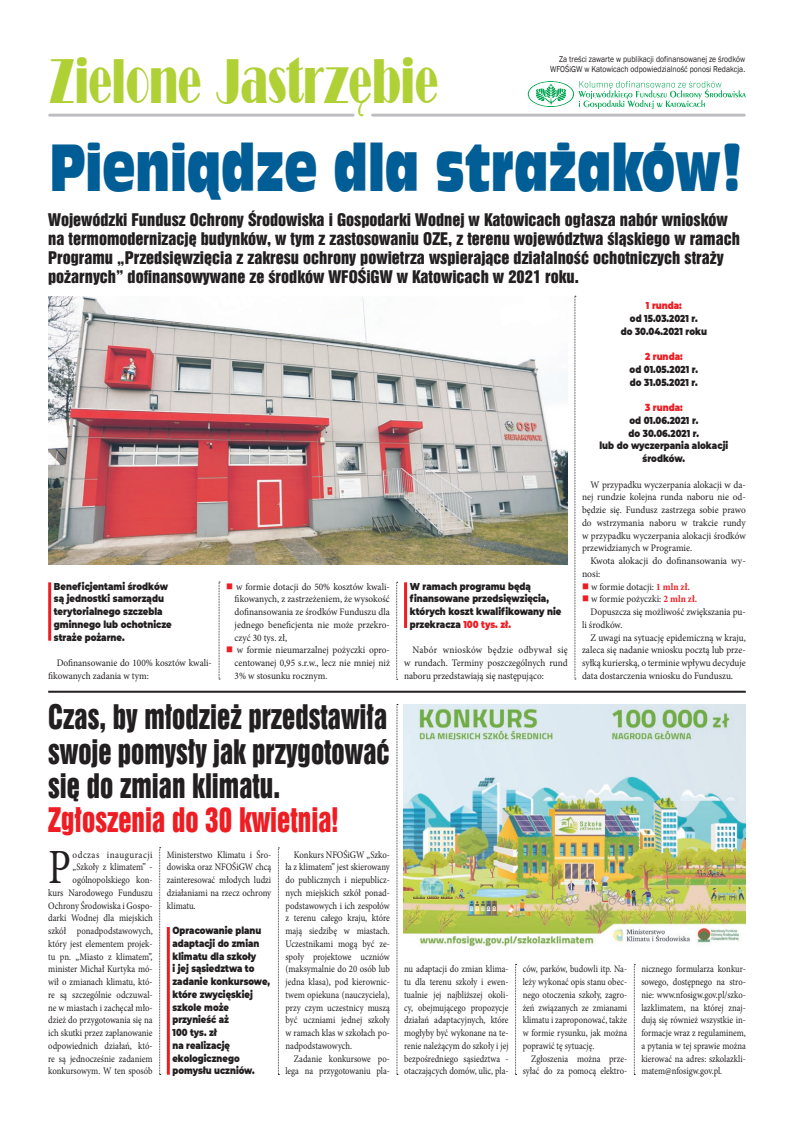
<style>
.page{position:relative;width:794px;height:1134px;background:#fff}
.page>*{position:absolute;margin:0;border:0;box-sizing:border-box;transform-origin:0 0}
.autor{font:65.2px "Bravo";color:#b0d136;scale:.59 1}
.tytul_maly{font:62px "Incised 901 Ct EU";color:#005d95;scale:.71 1}
.Tekst{font:49.2px "Minion Pro";color:#231f20;scale:.82 1}
.Tekst-2{font:31px/34.2px "Swis 921 EU";color:#231f20;scale:.87 1}
.Tekst-3{font:16px/19px "Swis 921 EU";color:#231f20}
.Tekst-4{font:10px/12.8px "Minion Pro";color:#231f20;text-align:justify;scale:.93 1}
.Tekst-5{font:10px/12.8px "Minion Pro";color:#231f20;text-align:justify;scale:.86 1}
.Tekst-6{font:10px/12.8px "Minion Pro";color:#231f20;text-align:justify;scale:.87 1}
.Tekst-7{font:10px/12.8px "Minion Pro";color:#231f20;text-align:right;scale:.91 1}
.t1{font:900 10px/12.8px "Montserrat";color:#231f20;scale:.85 1}
.t2{font:900 10px/12.8px "Montserrat";color:#231f20;scale:.84 1}
.Tekst-8{font:10px/12.8px "Minion Pro";color:#231f20;scale:.96 1}
.t3{font:900 10px "Montserrat";color:#ee1d23;scale:.85 1}
.tekst{font:8.7px "Franklin Gothic";color:#231f20;scale:.88 1}
.s1{color:#ee1d23}
.s2{font-weight:700;color:#ee1d23}
</style>
<div class="page">
<hr style="left:50px;top:114px;width:303px;height:3px;background:#bcbdc0">
<hr style="left:372px;top:114px;width:372px;height:3px;background:#bcbdc0">
<svg style="left:528px;top:81px;width:218px;height:28px"></svg>
<img style="left:404px;top:704px;width:342px;height:243px">
<svg style="left:634px;top:964px;width:1px;height:111px"></svg>
<svg style="left:515px;top:964px;width:1px;height:111px"></svg>
<svg style="left:397px;top:704px;width:1px;height:371px"></svg>
<svg style="left:278px;top:848px;width:1px;height:227px"></svg>
<svg style="left:159px;top:847px;width:2px;height:228px"></svg>
<hr style="left:167px;top:927px;width:3px;height:148px;background:#ee1d23">
<hr style="left:48px;top:691px;width:698px;height:2px;background:#231f20">
<img style="left:48px;top:296px;width:520px;height:268px">
<hr style="left:48px;top:582px;width:3px;height:59px;background:#ee1d23">
<hr style="left:404px;top:582px;width:3px;height:46px;background:#ee1d23">
<svg style="left:574px;top:296px;width:2px;height:384px"></svg>
<svg style="left:396px;top:582px;width:2px;height:98px"></svg>
<svg style="left:219px;top:582px;width:1px;height:98px"></svg>
<p class="autor" style="left:49px;top:45px;width:661px">Zielone Jastrzębie</p>
<p class="tekst" style="left:559px;top:53px;width:213px">Za treści zawarte w publikacji dofinansowanej ze środków</p>
<p class="tekst" style="left:550px;top:64px;width:223px">WFOŚiGW w Katowicach odpowiedzialność ponosi Redakcja.</p>
<p class="tytul_maly" style="left:50px;top:131px;width:979px">Pieniądze dla strażaków!</p>
<p class="Tekst-3" style="left:48px;top:210px;width:693px">Wojewódzki Fundusz Ochrony Środowiska i Gospodarki Wodnej w Katowicach ogłasza nabór wniosków na termomodernizację budynków, w tym z zastosowaniu OZE, z terenu województwa śląskiego w ramach Programu „Przedsięwzięcia z zakresu ochrony powietrza wspierające działalność ochotniczych straży pożarnych” dofinansowywane ze środków WFOŚiGW w Katowicach w 2021 roku.</p>
<p class="t1" style="left:54px;top:579px;width:140px">Beneficjentami środków są jednostki samorządu terytorialnego szczebla gminnego lub ochotnicze straże pożarne.</p>
<p class="Tekst-4" style="left:48px;top:657px;width:178px;text-indent:9px">Dofinansowanie do 100% kosztów kwali&shy;fikowanych zadania w tym:</p>
<p class="Tekst-4" style="left:235px;top:580px;width:168px;text-indent:-9px"><span class="s1">■</span> w formie dotacji do 50% kosztów kwali&shy;fikowanych, z zastrzeżeniem, że wysokość dofinansowania ze środków Funduszu dla jednego beneficjenta nie może przekro&shy;czyć 30 tys. zł,</p>
<p class="Tekst-4" style="left:235px;top:644px;width:168px;text-indent:-9px"><span class="s1">■</span> w formie nieumarzalnej pożyczki opro&shy;centowanej 0,95 s.r.w., lecz nie mniej niż 3% w stosunku rocznym.</p>
<p class="Tekst-2" style="left:48px;top:700px;width:394px">Czas, by młodzież przedstawiła swoje pomysły jak przygotować się do zmian klimatu.<br><span class="s1">Zgłoszenia do 30 kwietnia!</span></p>
<p class="Tekst-7" style="left:48px;top:848px;width:116px">odczas inauguracji „Szkoły z klimatem” - ogólnopolskiego kon-<br>kurs Narodowego Funduszu<br>Ochrony Środowiska i Gospo&shy;darki Wodnej dla miejskich szkół ponadpodstawowych, który jest elementem projek&shy;tu pn. „Miasto z klimatem”, minister Michał Kurtyka mó&shy;wił o zmianach klimatu, któ&shy;re są szczególnie odczuwal&shy;ne w miastach i zachęcał mło&shy;dzież do przygotowania się na ich skutki przez zaplanowanie odpowiednich działań, któ&shy;re są jednocześnie zadaniem konkursowym. W ten sposób</p>
<p class="Tekst-6" style="left:167px;top:848px;width:122px">Ministerstwo Klimatu i Śro&shy;dowiska oraz NFOŚiGW chcą zainteresować młodych ludzi działaniami na rzecz ochrony klimatu.</p>
<p class="Tekst" style="left:48px;top:834px;width:29px">P</p>
<p class="t2" style="left:172px;top:923px;width:118px">Opracowanie planu adaptacji do zmian klimatu dla szkoły<br>i jej sąsiedztwa to zadanie konkursowe, które zwycięskiej szkole może przynieść aż<br>100 tys. zł<br>na realizację ekologicznego pomysłu uczniów.</p>
<p class="Tekst-6" style="left:285px;top:848px;width:122px;text-indent:9px">Konkurs NFOŚiGW „Szko&shy;ła z klimatem” jest skierowany do publicznych i niepublicz&shy;nych miejskich szkół ponad&shy;podstawowych i ich zespołów z terenu całego kraju, które mają siedzibę w miastach.<br>Uczestnikami mogą być ze&shy;społy projektowe uczniów (maksymalnie do 20 osób lub jedna klasa), pod kierownic&shy;twem opiekuna (nauczyciela), przy czym uczestnicy muszą być uczniami jednej szkoły w ramach klas w szkołach po&shy;nadpodstawowych.</p>
<p class="Tekst-5" style="left:285px;top:1052px;width:123px;text-align:right">Zadanie konkursowe po&shy;lega na przygotowaniu pla-</p>
<p class="t1" style="left:410px;top:579px;width:180px">W ramach programu będą finansowane przedsięwzięcia, których koszt kwalifikowany nie przekracza <span class="s1">100 tys. zł.</span></p>
<p class="Tekst-4" style="left:404px;top:644px;width:178px;text-indent:9px">Nabór wniosków będzie odbywał się w rundach. Terminy poszczególnych rund naboru przedstawiają się następująco:</p>
<p class="t3" style="left:646px;top:298px;width:44px">1 runda:</p>
<p class="t1" style="left:630px;top:311px;width:81px">od 15.03.2021 r.</p>
<p class="t1" style="left:621px;top:324px;width:103px">do 30.04.2021 roku</p>
<p class="t3" style="left:645px;top:349px;width:46px">2 runda:</p>
<p class="t1" style="left:629px;top:362px;width:82px">od 01.05.2021 r.</p>
<p class="t1" style="left:630px;top:375px;width:81px">do 31.05.2021 r.</p>
<p class="t3" style="left:645px;top:400px;width:46px">3 runda:</p>
<p class="t1" style="left:629px;top:413px;width:83px">od 01.06.2021 r.</p>
<p class="t1" style="left:628px;top:426px;width:85px">do 30.06.2021 r.</p>
<p class="t1" style="left:599px;top:439px;width:153px;text-align:center">lub do wyczerpania alokacji środków.</p>
<p class="Tekst-4" style="left:582px;top:478px;width:178px;text-indent:9px">W przypadku wyczerpania alokacji w da&shy;nej rundzie kolejna runda naboru nie od&shy;będzie się. Fundusz zastrzega sobie prawo do wstrzymania naboru w trakcie rundy w przypadku wyczerpania alokacji środków przewidzianych w Programie.</p>
<p class="Tekst-8" style="left:582px;top:555px;width:172px;text-indent:9px">Kwota alokacji do dofinansowania wy&shy;nosi:</p>
<p class="Tekst-4" style="left:582px;top:580px;width:118px"><span class="s1">■</span> w formie dotacji: <span class="s2">1 mln zł.</span></p>
<p class="Tekst-4" style="left:582px;top:593px;width:125px"><span class="s1">■</span> w formie pożyczki: <span class="s2">2 mln zł.</span></p>
<p class="Tekst-4" style="left:582px;top:606px;width:178px;text-indent:9px">Dopuszcza się możliwość zwiększania pu&shy;li środków.</p>
<p class="Tekst-4" style="left:582px;top:631px;width:178px;text-indent:9px">Z uwagi na sytuację epidemiczną w kraju, zaleca się nadanie wniosku pocztą lub prze&shy;syłką kurierską, o terminie wpływu decyduje data dostarczenia wniosku do Funduszu.</p>
<p class="Tekst-5" style="left:404px;top:963px;width:123px">nu adaptacji do zmian klima&shy;tu dla terenu szkoły i ewen&shy;tualnie jej najbliższej okoli&shy;cy, obejmującego propozycje działań adaptacyjnych, które mogłyby być wykonane na te&shy;renie należącym do szkoły i jej bezpośredniego sąsiedztwa - otaczających domów, ulic, pla-</p>
<p class="Tekst-5" style="left:523px;top:963px;width:123px">ców, parków, budowli itp. Na&shy;leży wykonać opis stanu obec&shy;nego otoczenia szkoły, zagro&shy;żeń związanych ze zmianami klimatu i zaproponować, także w formie rysunku, jak można poprawić tę sytuację.</p>
<p class="Tekst-5" style="left:523px;top:1052px;width:123px;text-align:right">Zgłoszenia można prze&shy;syłać do za pomocą elektro-</p>
<p class="Tekst-5" style="left:641px;top:963px;width:123px">nicznego formularza konkur&shy;sowego, dostępnego na stro&shy;nie: www.nfosigw.gov.pl/szko&shy;lazklimatem, na której znaj&shy;dują się również wszystkie in&shy;formacje wraz z regulaminem, a pytania w tej sprawie można kierować na adres: szkolazkli&shy;matem@nfosigw.gov.pl.</p>
</div>
